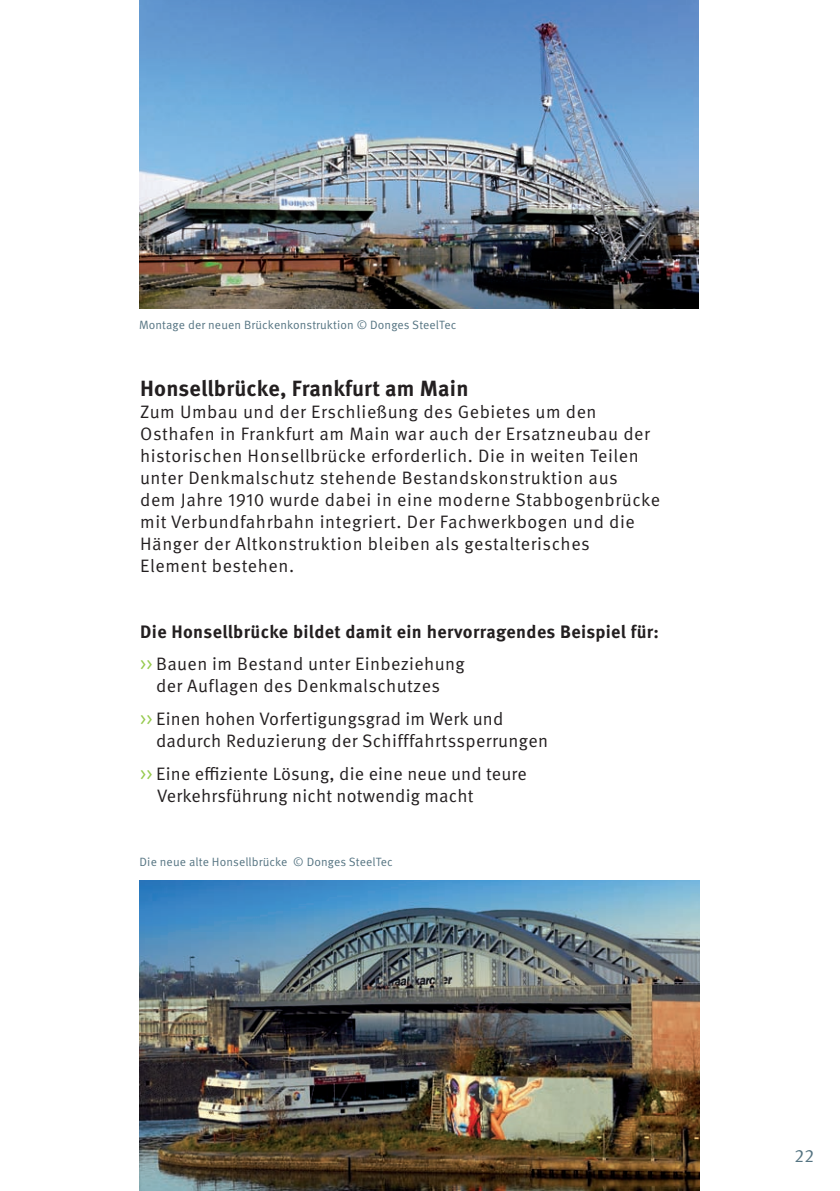
<style>
.page{position:relative;width:840px;height:1191px;background:#fff}
.page>*{position:absolute;margin:0;border:0;box-sizing:border-box;transform-origin:0 0}
.t1{font:700 22px "Meta Pro";letter-spacing:.01em;color:#231f20}
.t2{font:18px/22px "Meta Pro Norm";letter-spacing:.025em;color:#231f20}
.t3{font:700 18px "Meta Pro";letter-spacing:.02em;color:#231f20}
.t4{font:18px "Meta Pro Norm";color:#557482}
.t5{font:12px "Meta Pro Norm";letter-spacing:.01em;color:#557482}
.s1{color:#96ca4e}
</style>
<div class="page">
<img style="left:139px;top:880px;width:560px;height:311px">
<img style="left:139px;top:0;width:558px;height:308px">
<p class="t5" style="left:139px;top:316px;width:318px">Montage der neuen Brückenkonstruktion © Donges SteelTec</p>
<p class="t1" style="left:140px;top:371px;width:330px">Honsellbrücke, Frankfurt am Main</p>
<p class="t2" style="left:140px;top:400px;width:521px">Zum Umbau und der Erschließung des Gebietes um den Osthafen in Frankfurt am Main war auch der Ersatzneubau der historischen Honsellbrücke erforderlich. Die in weiten Teilen unter Denkmalschutz stehende Bestandskonstruktion aus<br>dem Jahre 1910 wurde dabei in eine moderne Stabbogenbrücke mit Verbundfahrbahn integriert. Der Fachwerkbogen und die Hänger der Altkonstruktion bleiben als gestalterisches Element bestehen.</p>
<p class="t3" style="left:140px;top:618px;width:520px">Die Honsellbrücke bildet damit ein hervorragendes Beispiel für:</p>
<p class="t2" style="left:140px;top:652px;width:326px;text-align:center"><span class="s1">&gt;&gt;</span> Bauen im Bestand unter Einbeziehung der Auflagen des Denkmalschutzes</p>
<p class="t2" style="left:156px;top:707px;width:393px;text-indent:-16px"><span class="s1">&gt;&gt;</span> Einen hohen Vorfertigungsgrad im Werk und dadurch Reduzierung der Schifffahrtssperrungen</p>
<p class="t2" style="left:157px;top:762px;width:371px;text-indent:-17px"><span class="s1">&gt;&gt;</span> Eine effiziente Lösung, die eine neue und teure<br>Verkehrsführung nicht notwendig macht</p>
<p class="t5" style="left:139px;top:853px;width:255px">Die neue alte Honsellbrücke © Donges SteelTec</p>
<p class="t4" style="left:794px;top:1142px;width:21px">22</p>
</div>
